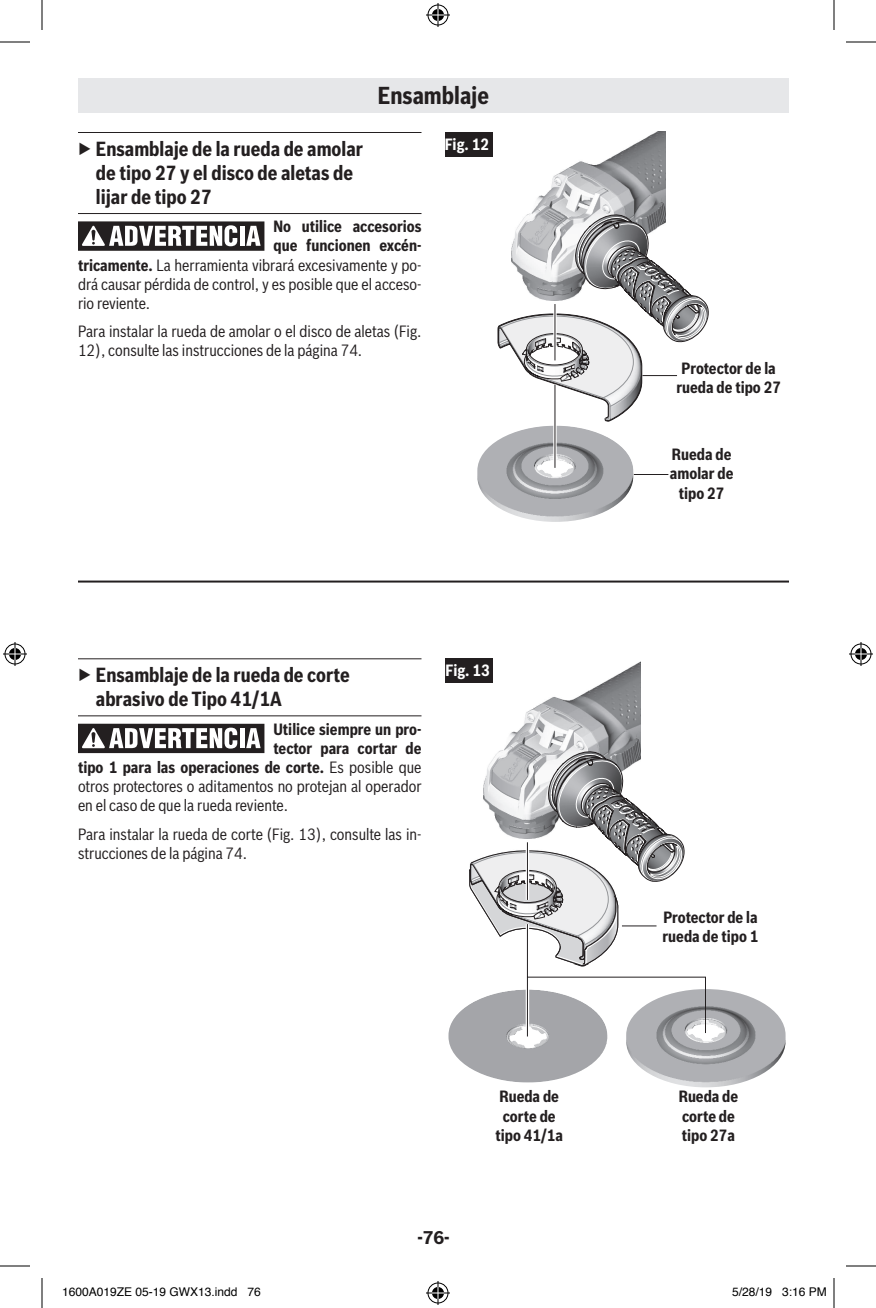
<style>
.page{position:relative;width:876px;height:1308px;background:#fff}
.page>*{position:absolute;margin:0;border:0;box-sizing:border-box;transform-origin:0 0}
.t1{font:900 24px "Bosch Sans";color:#231f20}
.t2{font:700 24px "Bosch Sans Cond";color:#231f20}
.t3{font:700 20px/24px "Bosch Sans Cond";color:#231f20}
.t4{font:700 18px "Bosch Sans";color:#231f20}
.t5{font:16px/19.2px "Bosch Sans Cond";color:#231f20}
.t6{font:700 16px/19.2px "Bosch Sans Cond";color:#231f20;text-align:center}
.t7{font:700 16px "Bosch Sans Cond";color:#fff}
.t8{font:12px "Helvetica";color:#000}
.s1{font-family:"Bosch Sans"}
.s2{font-weight:700}
.s3{font-weight:400}
</style>
<div class="page">
<div style="left:78px;top:78px;width:711px;height:34px;background:#e6e7e9"></div>
<hr style="left:78px;top:132px;width:344px;height:1px;background:#231f20">
<hr style="left:78px;top:213px;width:344px;height:1px;background:#231f20">
<div style="left:78px;top:221px;width:186px;height:30px;background:#231f20"></div>
<hr style="left:240px;top:226px;width:4px;height:20px;background:#fff">
<svg style="left:246px;top:226px;width:15px;height:20px"></svg>
<svg style="left:82px;top:225px;width:155px;height:21px"></svg>
<img style="left:533px;top:132px;width:132px;height:79px">
<svg style="left:477px;top:211px;width:232px;height:311px"></svg>
<div style="left:445px;top:132px;width:48px;height:24px;background:#231f20"></div>
<hr style="left:642px;top:375px;width:35px;height:1px;background:#231f20">
<hr style="left:634px;top:474px;width:34px;height:1px;background:#231f20">
<hr style="left:78px;top:658px;width:344px;height:1px;background:#231f20">
<hr style="left:78px;top:715px;width:344px;height:1px;background:#231f20">
<div style="left:78px;top:724px;width:186px;height:29px;background:#231f20"></div>
<hr style="left:240px;top:728px;width:4px;height:20px;background:#fff">
<svg style="left:246px;top:728px;width:15px;height:20px"></svg>
<svg style="left:82px;top:728px;width:155px;height:21px"></svg>
<img style="left:483px;top:662px;width:157px;height:86px">
<svg style="left:448px;top:748px;width:338px;height:340px"></svg>
<div style="left:446px;top:658px;width:47px;height:24px;background:#231f20"></div>
<hr style="left:622px;top:925px;width:35px;height:1px;background:#231f20">
<hr style="left:78px;top:581px;width:711px;height:2px;background:#231f20">
<hr style="left:0;top:42px;width:30px;height:1px;background:#000">
<hr style="left:846px;top:42px;width:30px;height:1px;background:#000">
<hr style="left:0;top:1266px;width:30px;height:1px;background:#000">
<hr style="left:846px;top:1266px;width:30px;height:1px;background:#000">
<hr style="left:42px;top:0;width:1px;height:30px;background:#000">
<hr style="left:42px;top:1278px;width:1px;height:30px;background:#000">
<hr style="left:834px;top:0;width:1px;height:30px;background:#000">
<hr style="left:834px;top:1278px;width:1px;height:30px;background:#000">
<svg style="left:426px;top:3px;width:24px;height:24px"></svg>
<svg style="left:426px;top:1281px;width:24px;height:24px"></svg>
<svg style="left:3px;top:642px;width:24px;height:24px"></svg>
<svg style="left:849px;top:642px;width:24px;height:24px"></svg>
<h1 class="t1" style="left:354px;top:77px;width:160px">page heading</h1>
<h1 class="t2" style="left:378px;top:78px;width:113px">Ensamblaje</h1>
<p class="t3" style="left:96px;top:136px;width:269px;text-indent:-18px"><span class="s1">▶</span> Ensamblaje de la rueda de amolar de tipo 27 y el disco de aletas de lijar de tipo 27</p>
<p class="t6" style="left:273px;top:216px;width:150px">No utilice accesorios</p>
<p class="t6" style="left:273px;top:235px;width:150px">que funcionen excén-</p>
<p class="t5" style="left:78px;top:254px;width:345px"><span class="s2">tricamente.</span> La herramienta vibrará excesivamente y po-</p>
<p class="t5" style="left:78px;top:273px;width:345px">drá causar pérdida de control, y es posible que el acceso-</p>
<p class="t5" style="left:78px;top:292px;width:74px">rio reviente.</p>
<p class="t5" style="left:78px;top:321px;width:345px">Para instalar la rueda de amolar o el disco de aletas (Fig.<br>12), consulte las instrucciones de la página 74.</p>
<p class="t7" style="left:445px;top:132px;width:46px">Fig. 12</p>
<p class="t3" style="left:96px;top:662px;width:255px;text-indent:-18px"><span class="s1">▶</span> Ensamblaje de la rueda de corte abrasivo de Tipo 41/1A</p>
<p class="t6" style="left:273px;top:718px;width:150px">Utilice siempre un pro-</p>
<p class="t6" style="left:273px;top:737px;width:150px">tector para cortar de</p>
<p class="t6" style="left:78px;top:757px;width:345px">tipo 1 para las operaciones de corte. <span class="s3">Es posible que</span></p>
<p class="t5" style="left:78px;top:776px;width:345px">otros protectores o aditamentos no protejan al operador</p>
<p class="t5" style="left:78px;top:795px;width:212px">en el caso de que la rueda reviente.</p>
<p class="t5" style="left:78px;top:823px;width:345px">Para instalar la rueda de corte (Fig. 13), consulte las in&shy;strucciones de la página 74.</p>
<p class="t7" style="left:446px;top:659px;width:46px">Fig. 13</p>
<p class="t6" style="left:495px;top:1086px;width:69px">Rueda de corte de tipo 41/1a</p>
<p class="t4" style="left:417px;top:1223px;width:34px">-76-</p>
<p class="t6" style="left:676px;top:357px;width:106px">Protector de la rueda de tipo 27</p>
<p class="t6" style="left:670px;top:444px;width:65px">Rueda de amolar de tipo 27</p>
<p class="t6" style="left:663px;top:907px;width:97px;text-align:left">Protector de la rueda de tipo 1</p>
<p class="t6" style="left:679px;top:1086px;width:61px;text-align:left">Rueda de corte de tipo 27a</p>
<p class="t8" style="left:62px;top:1283px;width:200px">1600A019ZE 05-19 GWX13.indd 76</p>
<p class="t8" style="left:732px;top:1283px;width:96px">5/28/19 3:16 PM</p>
</div>
